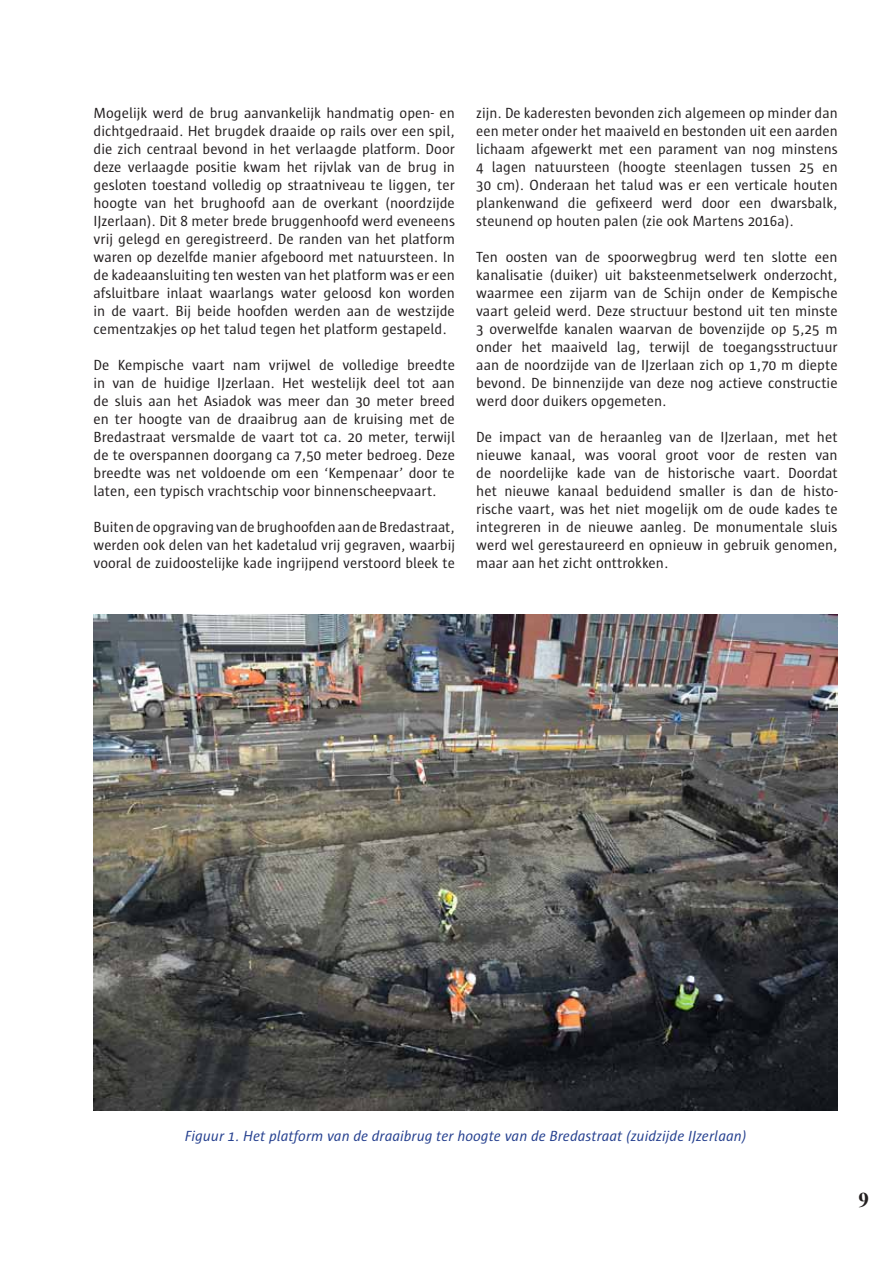
<style>
.page{position:relative;width:893px;height:1263px;background:#fff}
.page>*{position:absolute;margin:0;border:0;box-sizing:border-box;transform-origin:0 0}
.t1{font:700 21px "Times New Roman";color:#231f20}
.t2{font:15px/18px "Sun";color:#231f20;text-align:justify}
.t3{font:italic 15px "Sun";color:#25408f}
</style>
<div class="page">
<img style="left:94px;top:614px;width:744px;height:497px">
<p class="t2" style="left:94px;top:104px;width:363px">Mogelijk werd de brug aanvankelijk handmatig open- en dichtgedraaid. Het brugdek draaide op rails over een spil, die zich centraal bevond in het verlaagde platform. Door deze verlaagde positie kwam het rijvlak van de brug in gesloten toestand volledig op straatniveau te liggen, ter hoogte van het brughoofd aan de overkant (noordzijde IJzerlaan). Dit 8 meter brede bruggenhoofd werd eveneens vrij gelegd en geregistreerd. De randen van het platform waren op dezelfde manier afgeboord met natuursteen. In de kadeaansluiting ten westen van het platform was er een afsluitbare inlaat waarlangs water geloosd kon worden in de vaart. Bij beide hoofden werden aan de westzijde cementzakjes op het talud tegen het platform gestapeld.</p>
<p class="t2" style="left:94px;top:356px;width:363px">De Kempische vaart nam vrijwel de volledige breedte in van de huidige IJzerlaan. Het westelijk deel tot aan de sluis aan het Asiadok was meer dan 30 meter breed en ter hoogte van de draaibrug aan de kruising met de Bredastraat versmalde de vaart tot ca. 20 meter, terwijl de te overspannen doorgang ca 7,50 meter bedroeg. Deze breedte was net voldoende om een ‘Kempenaar’ door te laten, een typisch vrachtschip voor binnenscheepvaart.</p>
<p class="t2" style="left:94px;top:518px;width:363px">Buiten de opgraving van de brughoofden aan de Bredastraat, werden ook delen van het kadetalud vrij gegraven, waarbij vooral de zuidoostelijke kade ingrijpend verstoord bleek te</p>
<p class="t2" style="left:476px;top:104px;width:363px">zijn. De kaderesten bevonden zich algemeen op minder dan een meter onder het maaiveld en bestonden uit een aarden lichaam afgewerkt met een parament van nog minstens 4 lagen natuursteen (hoogte steenlagen tussen 25 en 30 cm). Onderaan het talud was er een verticale houten plankenwand die gefixeerd werd door een dwarsbalk, steunend op houten palen (zie ook Martens 2016a).</p>
<p class="t2" style="left:476px;top:248px;width:363px">Ten oosten van de spoorwegbrug werd ten slotte een kanalisatie (duiker) uit baksteenmetselwerk onderzocht, waarmee een zijarm van de Schijn onder de Kempische vaart geleid werd. Deze structuur bestond uit ten minste 3 overwelfde kanalen waarvan de bovenzijde op 5,25 m onder het maaiveld lag, terwijl de toegangsstructuur aan de noordzijde van de IJzerlaan zich op 1,70 m diepte bevond. De binnenzijde van deze nog actieve constructie werd door duikers opgemeten.</p>
<p class="t2" style="left:476px;top:428px;width:363px">De impact van de heraanleg van de IJzerlaan, met het nieuwe kanaal, was vooral groot voor de resten van de noordelijke kade van de historische vaart. Doordat het nieuwe kanaal beduidend smaller is dan de histo&shy;rische vaart, was het niet mogelijk om de oude kades te integreren in de nieuwe aanleg. De monumentale sluis werd wel gerestaureerd en opnieuw in gebruik genomen, maar aan het zicht onttrokken.</p>
<p class="t3" style="left:185px;top:1128px;width:563px">Figuur 1. Het platform van de draaibrug ter hoogte van de Bredastraat (zuidzijde IJzerlaan)</p>
<h1 class="t1" style="left:858px;top:1185px;width:12px">9</h1>
</div>
